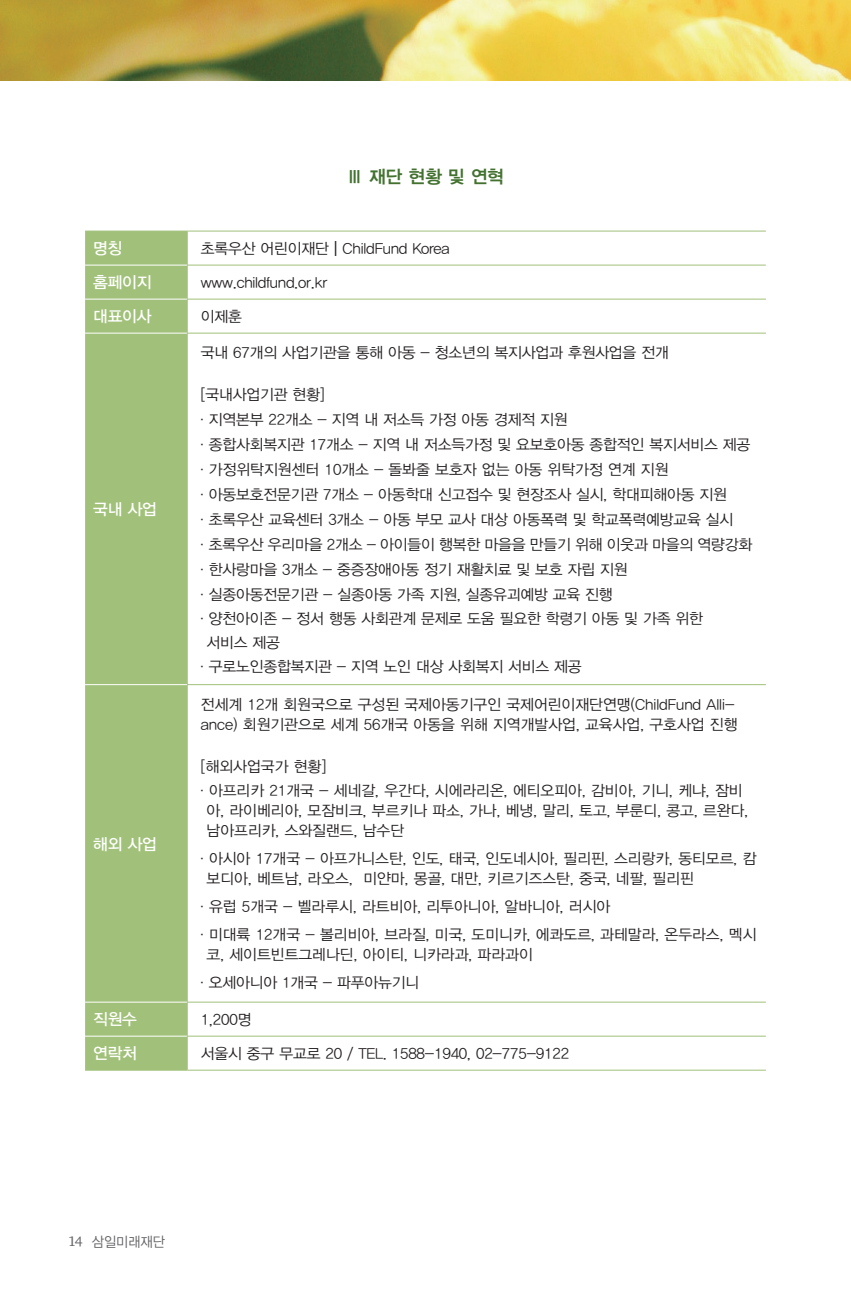
<style>
.page{position:relative;width:851px;height:1304px;background:#fff}
.page>*{position:absolute;margin:0;border:0;box-sizing:border-box;transform-origin:0 0}
.t1{font:18px "YDVYGO34";color:#437230}
.t2{font:16px "YDVYGO33";letter-spacing:-.01em;color:#fff}
.t3{font:15px/20px "YDVYGO32";letter-spacing:-.01em;color:#231f20}
.t4{font:14px "YDVYGO32";letter-spacing:-.005em;color:#636366;scale:.95 1}
.s1{font-family:"ITC Charter Com"}
</style>
<div class="page">
<img style="left:0;top:0;width:850px;height:81px">
<div style="left:85px;top:232px;width:102px;height:838px;background:#a1c17a"></div>
<hr style="left:85px;top:231px;width:102px;height:1px;background:#a1c17a">
<hr style="left:187px;top:231px;width:578px;height:1px;background:#a1c17a">
<hr style="left:187px;top:265px;width:578px;height:1px;background:#a1c17a">
<hr style="left:187px;top:299px;width:578px;height:1px;background:#a1c17a">
<hr style="left:187px;top:333px;width:578px;height:1px;background:#a1c17a">
<hr style="left:187px;top:684px;width:578px;height:1px;background:#a1c17a">
<hr style="left:187px;top:1002px;width:578px;height:1px;background:#a1c17a">
<hr style="left:187px;top:1036px;width:578px;height:1px;background:#a1c17a">
<hr style="left:85px;top:1070px;width:102px;height:1px;background:#a1c17a">
<hr style="left:187px;top:1070px;width:578px;height:1px;background:#a1c17a">
<hr style="left:187px;top:231px;width:1px;height:34px;background:#a1c17a">
<hr style="left:187px;top:265px;width:1px;height:34px;background:#a1c17a">
<hr style="left:187px;top:299px;width:1px;height:34px;background:#a1c17a">
<hr style="left:187px;top:333px;width:1px;height:351px;background:#a1c17a">
<hr style="left:187px;top:685px;width:1px;height:317px;background:#a1c17a">
<hr style="left:187px;top:1002px;width:1px;height:34px;background:#a1c17a">
<hr style="left:187px;top:1036px;width:1px;height:34px;background:#a1c17a">
<hr style="left:85px;top:265px;width:102px;height:1px;background:#fff">
<hr style="left:85px;top:299px;width:102px;height:1px;background:#fff">
<hr style="left:85px;top:333px;width:102px;height:1px;background:#fff">
<hr style="left:85px;top:684px;width:102px;height:1px;background:#fff">
<hr style="left:85px;top:1002px;width:102px;height:1px;background:#fff">
<hr style="left:85px;top:1036px;width:102px;height:1px;background:#fff">
<p class="t1" style="left:346px;top:164px;width:159px">Ⅲ 재단 현황 및 연혁</p>
<p class="t2" style="left:93px;top:238px;width:31px">명칭</p>
<p class="t3" style="left:201px;top:238px;width:250px">초록우산 어린이재단┃ChildFund Korea</p>
<p class="t2" style="left:93px;top:272px;width:60px">홈페이지</p>
<p class="t3" style="left:201px;top:272px;width:128px">www.childfund.or.kr</p>
<p class="t2" style="left:93px;top:306px;width:60px">대표이사</p>
<p class="t3" style="left:201px;top:306px;width:43px">이제훈</p>
<p class="t2" style="left:93px;top:499px;width:65px">국내 사업</p>
<p class="t2" style="left:93px;top:833px;width:65px">해외 사업</p>
<p class="t3" style="left:201px;top:341px;width:469px">국내 67개의 사업기관을 통해 아동 - 청소년의 복지사업과 후원사업을 전개</p>
<p class="t3" style="left:201px;top:383px;width:125px">[국내사업기관 현황]</p>
<p class="t3" style="left:195px;top:408px;width:374px">·지역본부 22개소 - 지역 내 저소득 가정 아동 경제적 지원</p>
<p class="t3" style="left:195px;top:433px;width:556px">·종합사회복지관 17개소 - 지역 내 저소득가정 및 요보호아동 종합적인 복지서비스 제공</p>
<p class="t3" style="left:195px;top:458px;width:475px">·가정위탁지원센터 10개소 - 돌봐줄 보호자 없는 아동 위탁가정 연계 지원</p>
<p class="t3" style="left:195px;top:483px;width:533px">·아동보호전문기관 7개소 - 아동학대 신고접수 및 현장조사 실시, 학대피해아동 지원</p>
<p class="t3" style="left:195px;top:508px;width:539px">·초록우산 교육센터 3개소 - 아동 부모 교사 대상 아동폭력 및 학교폭력예방교육 실시</p>
<p class="t3" style="left:195px;top:533px;width:558px">·초록우산 우리마을 2개소 - 아이들이 행복한 마을을 만들기 위해 이웃과 마을의 역량강화</p>
<p class="t3" style="left:195px;top:558px;width:434px">·한사랑마을 3개소 - 중증장애아동 정기 재활치료 및 보호 자립 지원</p>
<p class="t3" style="left:195px;top:583px;width:419px">·실종아동전문기관 - 실종아동 가족 지원, 실종유괴예방 교육 진행</p>
<p class="t3" style="left:195px;top:607px;width:509px">·양천아이존 - 정서 행동 사회관계 문제로 도움 필요한 학령기 아동 및 가족 위한</p>
<p class="t3" style="left:206px;top:631px;width:75px">서비스 제공</p>
<p class="t3" style="left:195px;top:655px;width:388px">·구로노인종합복지관 - 지역 노인 대상 사회복지 서비스 제공</p>
<p class="t3" style="left:201px;top:694px;width:538px">전세계 12개 회원국으로 구성된 국제아동기구인 국제어린이재단연맹(ChildFund Alli&shy;ance) 회원기관으로 세계 56개국 아동을 위해 지역개발사업, 교육사업, 구호사업 진행</p>
<p class="t3" style="left:195px;top:754px;width:549px;line-height:24px;text-indent:6px">[해외사업국가 현황]<br>·아프리카 21개국 - 세네갈, 우간다, 시에라리온, 에티오피아, 감비아, 기니, 케냐, 잠비</p>
<p class="t3" style="left:206px;top:800px;width:543px">아, 라이베리아, 모잠비크, 부르키나 파소, 가나, 베냉, 말리, 토고, 부룬디, 콩고, 르완다, 남아프리카, 스와질랜드, 남수단</p>
<p class="t3" style="left:206px;top:848px;width:551px;text-indent:-11px">·아시아 17개국 - 아프가니스탄, 인도, 태국, 인도네시아, 필리핀, 스리랑카, 동티모르, 캄 보디아, 베트남, 라오스, 미얀마, 몽골, 대만, 키르기즈스탄, 중국, 네팔, 필리핀</p>
<p class="t3" style="left:195px;top:892px;width:562px;line-height:28px">·유럽 5개국 - 벨라루시, 라트비아, 리투아니아, 알바니아, 러시아<br>·미대륙 12개국 - 볼리비아, 브라질, 미국, 도미니카, 에콰도르, 과테말라, 온두라스, 멕시</p>
<p class="t3" style="left:195px;top:940px;width:339px;line-height:28px;text-indent:11px">코, 세이트빈트그레나딘, 아이티, 니카라과, 파라과이 ·오세아니아 1개국 - 파푸아뉴기니</p>
<p class="t2" style="left:93px;top:1009px;width:45px">직원수</p>
<p class="t3" style="left:201px;top:1009px;width:52px">1,200명</p>
<p class="t2" style="left:93px;top:1043px;width:45px">연락처</p>
<p class="t3" style="left:201px;top:1043px;width:370px">서울시 중구 무교로 20 / TEL. 1588-1940, 02-775-9122</p>
<p class="t4" style="left:68px;top:1233px;width:104px"><span class="s1">14</span> 삼일미래재단</p>
</div>
